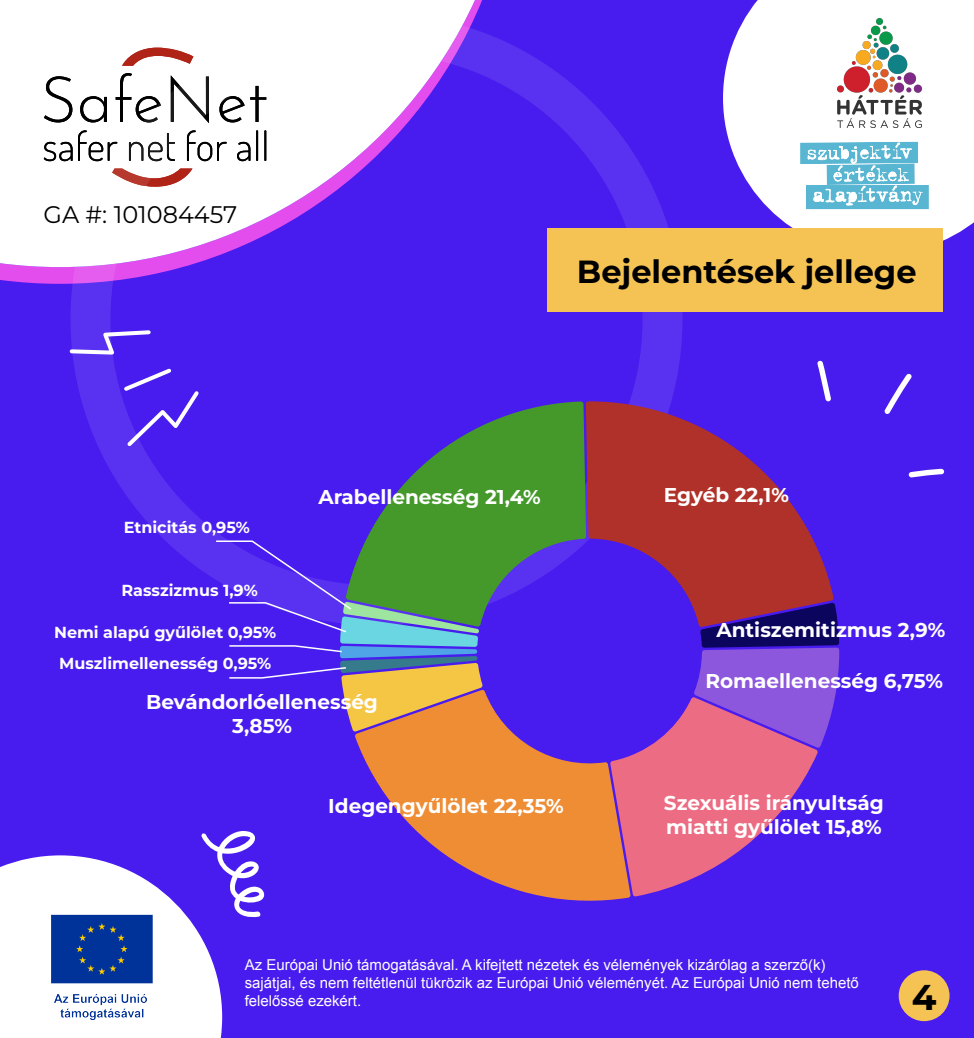
<style>
.page{position:relative;width:974px;height:1038px;background:#481bef}
.page>*{position:absolute;margin:0;border:0;box-sizing:border-box;transform-origin:0 0}
.t1{font:700 35.8px "Montserrat";color:#000}
.t2{font:700 32px "Montserrat";color:#000}
.t3{font:24px "Montserrat";color:#000}
.t4{font:700 20px/24px "Montserrat";color:#fff}
.t5{font:700 16px "Montserrat";color:#fff}
.t6{font:15px/18px "Arial";color:#fff}
</style>
<div class="page">
<svg style="left:0;top:0;width:482px;height:284px"></svg>
<svg style="left:0;top:0;width:475px;height:267px;fill:#fff"></svg>
<svg style="left:44px;top:48px;width:222px;height:139px;background:#e1dbdb"></svg>
<svg style="left:723px;top:0;width:251px;height:241px;background:#e8e2fc"></svg>
<div style="left:70px;top:13px;width:613px;height:612px;border:40px solid #fff;border-radius:50%"></div>
<svg style="left:0;top:855px;width:222px;height:183px;fill:#fff"></svg>
<div style="left:547px;top:229px;width:396px;height:83px;background:#f5c354"></div>
<div style="left:899px;top:970px;width:51px;height:51px;background:#f5c354;border-radius:50%"></div>
<img style="left:39px;top:903px;width:126px;height:127px">
<svg style="left:201px;top:831px;width:63px;height:87px"></svg>
<svg style="left:69px;top:328px;width:82px;height:29px"></svg>
<svg style="left:121px;top:368px;width:78px;height:82px"></svg>
<svg style="left:909px;top:469px;width:35px;height:8px"></svg>
<svg style="left:884px;top:373px;width:28px;height:41px"></svg>
<svg style="left:817px;top:361px;width:14px;height:40px"></svg>
<svg style="left:694px;top:603px;width:145px;height:145px;background:#643bc0"></svg>
<svg style="left:631px;top:697px;width:187px;height:200px;fill:#ec6c83"></svg>
<svg style="left:355px;top:690px;width:276px;height:211px;fill:#ee8d34"></svg>
<svg style="left:366px;top:401px;width:220px;height:215px;fill:#45992b"></svg>
<svg style="left:586px;top:401px;width:248px;height:226px;fill:#b03129"></svg>
<svg style="left:215px;top:540px;width:268px;height:192px"></svg>
<img style="left:838px;top:19px;width:84px;height:103px">
<img style="left:788px;top:122px;width:153px;height:107px">
<h3 class="t3" style="left:44px;top:198px;width:195px">GA #: 101084457</h3>
<h2 class="t2" style="left:577px;top:250px;width:341px">Bejelentések jellege</h2>
<p class="t5" style="left:124px;top:516px;width:127px">Etnicitás 0,95%</p>
<p class="t5" style="left:122px;top:580px;width:138px">Rasszizmus 1,9%</p>
<h3 class="t4" style="left:318px;top:484px;width:224px">Arabellenesség 21,4%</h3>
<h3 class="t4" style="left:664px;top:483px;width:127px">Egyéb 22,1%</h3>
<p class="t5" style="left:54px;top:621px;width:224px">Nemi alapú gyűlölet 0,95%</p>
<h3 class="t4" style="left:716px;top:618px;width:230px">Antiszemitizmus 2,9%</h3>
<h3 class="t4" style="left:705px;top:668px;width:239px">Romaellenesség 6,75%</h3>
<p class="t5" style="left:59px;top:652px;width:214px">Muszlimellenesség 0,95%</p>
<h3 class="t4" style="left:146px;top:689px;width:233px;text-align:center">Bevándorlóellenesség<br>3,85%</h3>
<h3 class="t4" style="left:328px;top:793px;width:237px">Idegengyűlölet 22,35%</h3>
<h3 class="t4" style="left:664px;top:791px;width:221px">Szexuális irányultság miatti gyűlölet 15,8%</h3>
<p class="t6" style="left:245px;top:956px;width:616px">Az Európai Unió támogatásával. A kifejtett nézetek és vélemények kizárólag a szerző(k) sajátjai, és nem feltétlenül tükrözik az Európai Unió véleményét. Az Európai Unió nem tehető felelőssé ezekért.</p>
<h1 class="t1" style="left:912px;top:974px;width:26px">4</h1>
</div>
